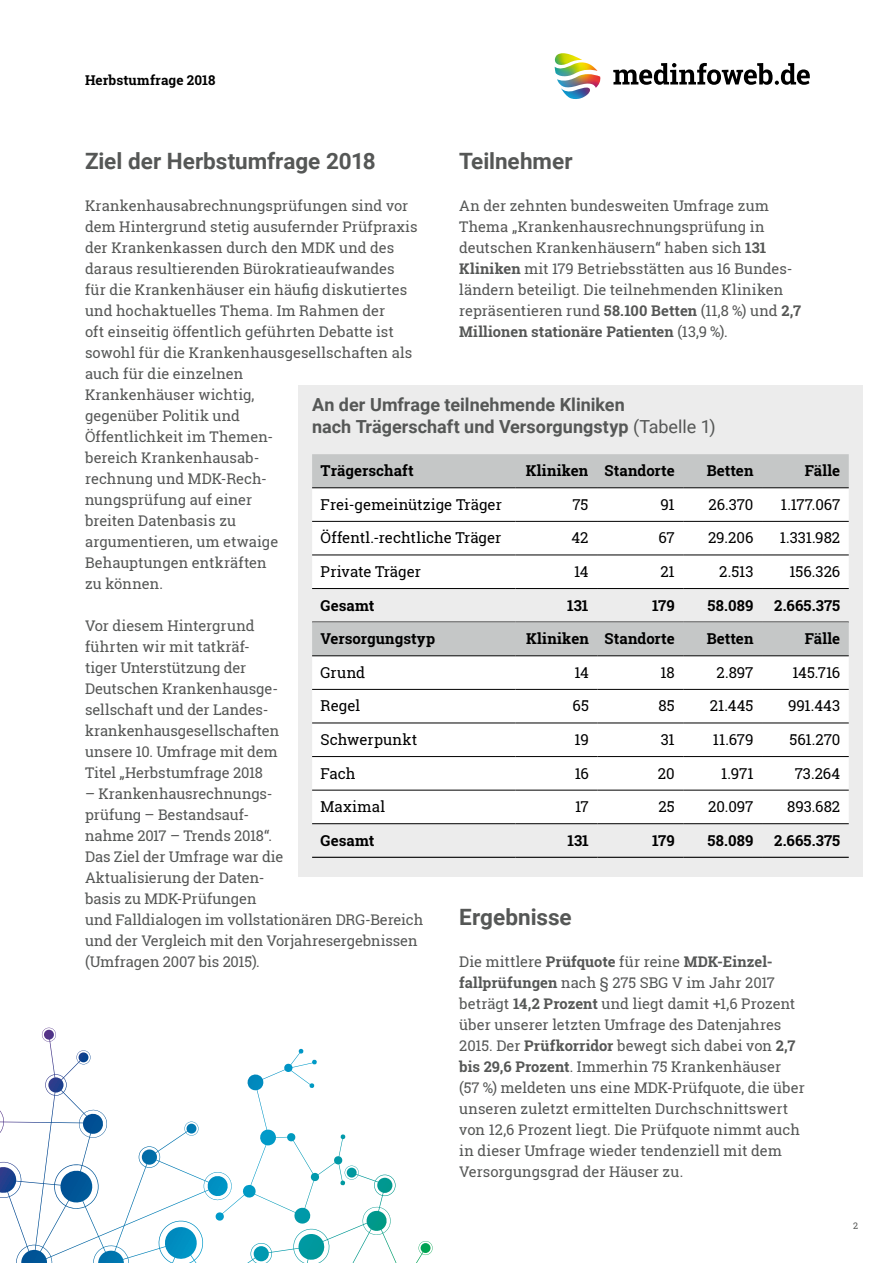
<style>
.page{position:relative;width:893px;height:1263px;background:#fff}
.page>*{position:absolute;margin:0;border:0;box-sizing:border-box;transform-origin:0 0}
.t1{font:700 22.5px "Roboto";color:#555756}
.t2{font:700 18px/22.5px "Roboto";color:#555756}
.t3{font:15px "Roboto Slab";color:#000}
.t4{font:700 15px "Roboto Slab";letter-spacing:.005em;color:#000}
.t5{font:15px "Roboto Slab";letter-spacing:.02em;color:#000}
.t6{font:14.7px/21px "Roboto Slab";color:#555756}
.t7{font:700 13.5px "Roboto Slab";letter-spacing:.005em;color:#000}
.t8{font:9px "Roboto Slab";color:#555756}
.s1{font-weight:700}
.s2{font-weight:400}
</style>
<div class="page">
<svg style="left:0;top:1028px;width:233px;height:235px"></svg>
<svg style="left:613px;top:63px;width:197px;height:22px"></svg>
<img style="left:554px;top:53px;width:47px;height:46px">
<div style="left:298px;top:385px;width:564px;height:492px;background:#ececec"></div>
<div style="left:312px;top:454px;width:537px;height:33px;background:#c5c7c7"></div>
<div style="left:312px;top:488px;width:537px;height:100px;background:#fff"></div>
<hr style="left:312px;top:487px;width:203px;height:1px;background:#000">
<hr style="left:515px;top:487px;width:82px;height:1px;background:#000">
<hr style="left:597px;top:487px;width:86px;height:1px;background:#000">
<hr style="left:683px;top:487px;width:79px;height:1px;background:#000">
<hr style="left:762px;top:487px;width:87px;height:1px;background:#000">
<hr style="left:312px;top:555px;width:203px;height:1px;background:#000">
<hr style="left:515px;top:555px;width:82px;height:1px;background:#000">
<hr style="left:597px;top:555px;width:86px;height:1px;background:#000">
<hr style="left:683px;top:555px;width:79px;height:1px;background:#000">
<hr style="left:762px;top:555px;width:87px;height:1px;background:#000">
<hr style="left:312px;top:521px;width:203px;height:1px;background:#000">
<hr style="left:515px;top:521px;width:82px;height:1px;background:#000">
<hr style="left:597px;top:521px;width:86px;height:1px;background:#000">
<hr style="left:683px;top:521px;width:79px;height:1px;background:#000">
<hr style="left:762px;top:521px;width:87px;height:1px;background:#000">
<svg style="left:312px;top:588px;width:537px;height:67px"></svg>
<div style="left:312px;top:656px;width:537px;height:167px;background:#fff"></div>
<svg style="left:312px;top:824px;width:537px;height:33px"></svg>
<hr style="left:312px;top:655px;width:203px;height:1px;background:#000">
<hr style="left:515px;top:655px;width:82px;height:1px;background:#000">
<hr style="left:597px;top:655px;width:86px;height:1px;background:#000">
<hr style="left:683px;top:655px;width:79px;height:1px;background:#000">
<hr style="left:762px;top:655px;width:87px;height:1px;background:#000">
<hr style="left:312px;top:723px;width:203px;height:1px;background:#000">
<hr style="left:515px;top:723px;width:82px;height:1px;background:#000">
<hr style="left:597px;top:723px;width:86px;height:1px;background:#000">
<hr style="left:683px;top:723px;width:79px;height:1px;background:#000">
<hr style="left:762px;top:723px;width:87px;height:1px;background:#000">
<hr style="left:312px;top:689px;width:203px;height:1px;background:#000">
<hr style="left:515px;top:689px;width:82px;height:1px;background:#000">
<hr style="left:597px;top:689px;width:86px;height:1px;background:#000">
<hr style="left:683px;top:689px;width:79px;height:1px;background:#000">
<hr style="left:762px;top:689px;width:87px;height:1px;background:#000">
<hr style="left:312px;top:756px;width:203px;height:1px;background:#000">
<hr style="left:515px;top:756px;width:82px;height:1px;background:#000">
<hr style="left:597px;top:756px;width:86px;height:1px;background:#000">
<hr style="left:683px;top:756px;width:79px;height:1px;background:#000">
<hr style="left:762px;top:756px;width:87px;height:1px;background:#000">
<hr style="left:312px;top:790px;width:203px;height:1px;background:#000">
<hr style="left:515px;top:790px;width:82px;height:1px;background:#000">
<hr style="left:597px;top:790px;width:86px;height:1px;background:#000">
<hr style="left:683px;top:790px;width:79px;height:1px;background:#000">
<hr style="left:762px;top:790px;width:87px;height:1px;background:#000">
<hr style="left:312px;top:823px;width:203px;height:1px;background:#000">
<hr style="left:515px;top:823px;width:82px;height:1px;background:#000">
<hr style="left:597px;top:823px;width:86px;height:1px;background:#000">
<hr style="left:683px;top:823px;width:79px;height:1px;background:#000">
<hr style="left:762px;top:823px;width:87px;height:1px;background:#000">
<hr style="left:312px;top:857px;width:203px;height:1px;background:#000">
<hr style="left:515px;top:857px;width:82px;height:1px;background:#000">
<hr style="left:597px;top:857px;width:86px;height:1px;background:#000">
<hr style="left:683px;top:857px;width:79px;height:1px;background:#000">
<hr style="left:762px;top:857px;width:87px;height:1px;background:#000">
<p class="t7" style="left:85px;top:71px;width:132px">Herbstumfrage 2018</p>
<h1 class="t1" style="left:85px;top:145px;width:292px">Ziel der Herbstumfrage 2018</h1>
<p class="t6" style="left:85px;top:195px;width:334px">Krankenhausabrechnungsprüfungen sind vor dem Hintergrund stetig ausufernder Prüfpraxis der Krankenkassen durch den MDK und des daraus resultierenden Bürokratieaufwandes für die Krankenhäuser ein häufig diskutiertes und hochaktuelles Thema. Im Rahmen der<br>oft einseitig öffentlich geführten Debatte ist sowohl für die Krankenhausgesellschaften als auch für die einzelnen<br>Krankenhäuser wichtig,<br>gegenüber Politik und<br>Öffentlichkeit im Themen-<br>bereich Krankenhausab-<br>rechnung und MDK-Rech-<br>nungsprüfung auf einer<br>breiten Datenbasis zu<br>argumentieren, um etwaige<br>Behauptungen entkräften<br>zu können.</p>
<p class="t6" style="left:85px;top:615px;width:196px">Vor diesem Hintergrund führten wir mit tatkräf&shy;tiger Unterstützung der<br>Deutschen Krankenhausge&shy;sellschaft und der Landes&shy;krankenhausgesellschaften unsere 10. Umfrage mit dem<br>Titel „Herbstumfrage 2018</p>
<p class="t6" style="left:85px;top:783px;width:340px">– Krankenhausrechnungs-<br>prüfung – Bestandsauf-<br>nahme 2017 – Trends 2018“.<br>Das Ziel der Umfrage war die<br>Aktualisierung der Daten-<br>basis zu MDK-Prüfungen<br>und Falldialogen im vollstationären DRG-Bereich und der Vergleich mit den Vorjahresergebnissen (Umfragen 2007 bis 2015).</p>
<h1 class="t1" style="left:459px;top:145px;width:115px">Teilnehmer</h1>
<p class="t6" style="left:459px;top:195px;width:343px">An der zehnten bundesweiten Umfrage zum Thema „Krankenhausrechnungsprüfung in deutschen Krankenhäusern“ haben sich <span class="s1">131<br>Kliniken</span> mit 179 Betriebsstätten aus 16 Bundes&shy;ländern beteiligt. Die teilnehmenden Kliniken repräsentieren rund <span class="s1">58.100 Betten</span> (11,8 %) und <span class="s1">2,7<br>Millionen stationäre Patienten</span> (13,9 %).</p>
<p class="t2" style="left:312px;top:392px;width:405px">An der Umfrage teilnehmende Kliniken<br>nach Trägerschaft und Versorgungstyp <span class="s2">(Tabelle 1)</span></p>
<p class="t4" style="left:321px;top:461px;width:94px">Trägerschaft</p>
<p class="t4" style="left:526px;top:461px;width:150px">Kliniken Standorte</p>
<p class="t4" style="left:707px;top:461px;width:48px">Betten</p>
<p class="t4" style="left:805px;top:461px;width:37px">Fälle</p>
<p class="t3" style="left:321px;top:494px;width:183px">Frei-gemeinützige Träger</p>
<p class="t3" style="left:572px;top:494px;width:17px">75</p>
<p class="t3" style="left:660px;top:494px;width:16px">91</p>
<p class="t3" style="left:708px;top:494px;width:46px">26.370</p>
<p class="t3" style="left:781px;top:494px;width:61px">1.177.067</p>
<p class="t3" style="left:321px;top:528px;width:182px">Öffentl.-rechtliche Träger</p>
<p class="t3" style="left:572px;top:528px;width:18px">42</p>
<p class="t3" style="left:658px;top:528px;width:18px">67</p>
<p class="t3" style="left:708px;top:528px;width:47px">29.206</p>
<p class="t3" style="left:780px;top:528px;width:62px">1.331.982</p>
<p class="t3" style="left:321px;top:561px;width:102px">Private Träger</p>
<p class="t3" style="left:574px;top:561px;width:16px">14</p>
<p class="t3" style="left:660px;top:561px;width:16px">21</p>
<p class="t3" style="left:719px;top:561px;width:36px">2.513</p>
<p class="t3" style="left:789px;top:561px;width:52px">156.326</p>
<p class="t4" style="left:321px;top:595px;width:55px">Gesamt</p>
<p class="t4" style="left:567px;top:595px;width:23px">131</p>
<p class="t4" style="left:652px;top:595px;width:24px">179</p>
<p class="t4" style="left:708px;top:595px;width:47px">58.089</p>
<p class="t4" style="left:774px;top:595px;width:68px">2.665.375</p>
<p class="t4" style="left:321px;top:629px;width:116px">Versorgungstyp</p>
<p class="t4" style="left:526px;top:629px;width:150px">Kliniken Standorte</p>
<p class="t4" style="left:707px;top:629px;width:48px">Betten</p>
<p class="t4" style="left:805px;top:629px;width:37px">Fälle</p>
<p class="t3" style="left:321px;top:662px;width:46px">Grund</p>
<p class="t3" style="left:574px;top:662px;width:16px">14</p>
<p class="t3" style="left:660px;top:662px;width:16px">18</p>
<p class="t3" style="left:716px;top:662px;width:39px">2.897</p>
<p class="t3" style="left:792px;top:662px;width:49px">145.716</p>
<p class="t3" style="left:321px;top:696px;width:41px">Regel</p>
<p class="t3" style="left:573px;top:696px;width:18px">65</p>
<p class="t3" style="left:658px;top:696px;width:18px">85</p>
<p class="t3" style="left:710px;top:696px;width:45px">21.445</p>
<p class="t3" style="left:788px;top:696px;width:54px">991.443</p>
<p class="t3" style="left:321px;top:729px;width:98px">Schwerpunkt</p>
<p class="t3" style="left:575px;top:729px;width:16px">19</p>
<p class="t3" style="left:661px;top:729px;width:16px">31</p>
<p class="t3" style="left:713px;top:729px;width:42px">11.679</p>
<p class="t3" style="left:789px;top:729px;width:52px">561.270</p>
<p class="t3" style="left:321px;top:763px;width:36px">Fach</p>
<p class="t3" style="left:575px;top:763px;width:16px">16</p>
<p class="t3" style="left:658px;top:763px;width:18px">20</p>
<p class="t3" style="left:721px;top:763px;width:34px">1.971</p>
<p class="t3" style="left:795px;top:763px;width:47px">73.264</p>
<p class="t5" style="left:321px;top:796px;width:66px">Maximal</p>
<p class="t3" style="left:575px;top:796px;width:15px">17</p>
<p class="t3" style="left:658px;top:796px;width:18px">25</p>
<p class="t3" style="left:708px;top:796px;width:47px">20.097</p>
<p class="t3" style="left:787px;top:796px;width:55px">893.682</p>
<p class="t4" style="left:321px;top:830px;width:55px">Gesamt</p>
<p class="t4" style="left:567px;top:830px;width:23px">131</p>
<p class="t4" style="left:652px;top:830px;width:24px">179</p>
<p class="t4" style="left:707px;top:830px;width:47px">58.089</p>
<p class="t4" style="left:774px;top:830px;width:68px">2.665.375</p>
<h1 class="t1" style="left:459px;top:901px;width:114px">Ergebnisse</h1>
<p class="t6" style="left:459px;top:951px;width:347px">Die mittlere <span class="s1">Prüfquote</span> für reine <span class="s1">MDK-Einzel&shy;fallprüfungen</span> nach § 275 SBG V im Jahr 2017 beträgt <span class="s1">14,2 Prozent</span> und liegt damit +1,6 Prozent über unserer letzten Umfrage des Datenjahres 2015. Der <span class="s1">Prüfkorridor</span> bewegt sich dabei von <span class="s1">2,7 bis 29,6 Prozent</span>. Immerhin 75 Krankenhäuser (57 %) meldeten uns eine MDK-Prüfquote, die über unseren zuletzt ermittelten Durchschnittswert von 12,6 Prozent liegt. Die Prüfquote nimmt auch in dieser Umfrage wieder tendenziell mit dem Versorgungsgrad der Häuser zu.</p>
<p class="t8" style="left:853px;top:1219px;width:6px">2</p>
</div>
